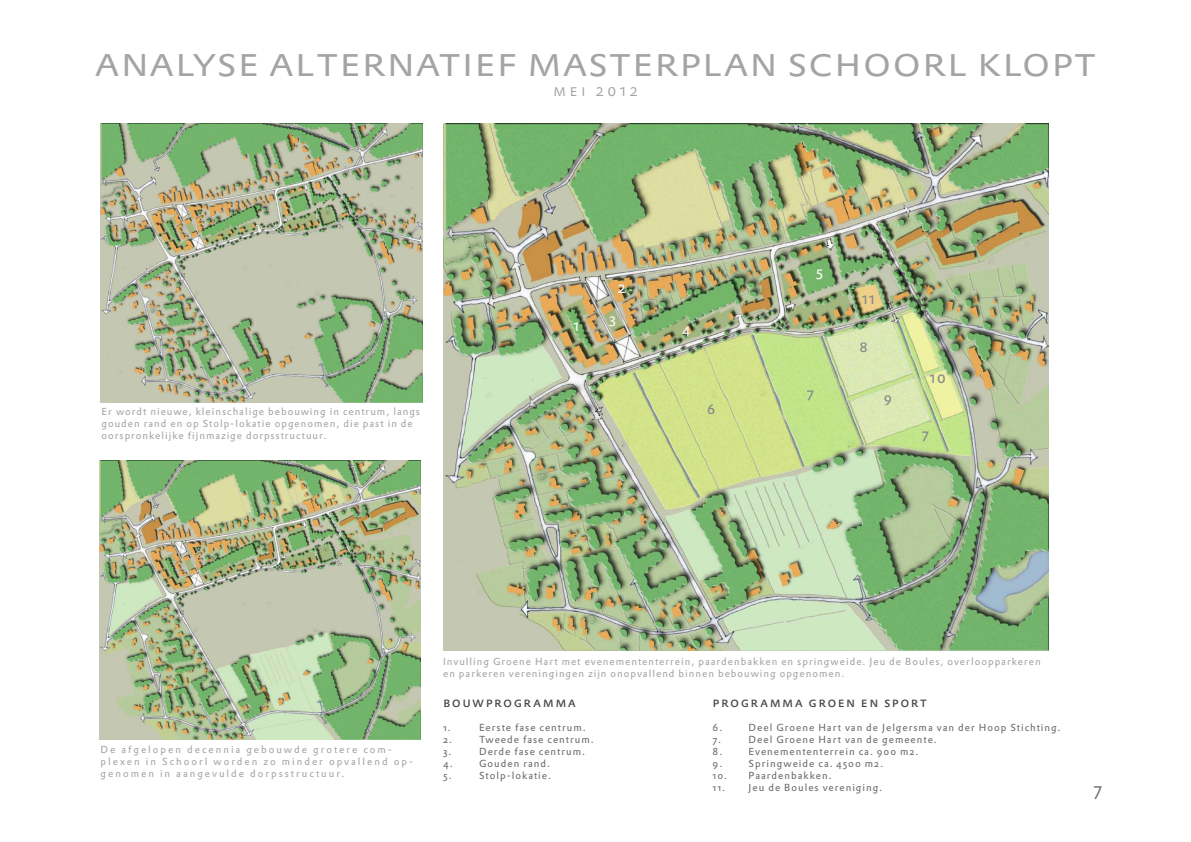
<style>
.page{position:relative;width:1191px;height:842px;background:#fff}
.page>*{position:absolute;margin:0;border:0;box-sizing:border-box;transform-origin:0 0}
.t1{font:300 42px "DTL Prokyon T Caps";letter-spacing:-.01em;color:#a3a4a6;scale:1.1 1}
.t2{font:18px "DTL Prokyon ST";color:#77787a}
.t3{font:300 16.8px "DTL Prokyon T Caps";letter-spacing:.2em;color:#a3a4a6}
.t4{font:16.2px "DTL Prokyon T Caps";color:#898a8c}
.t5{font:16.2px "DTL Prokyon T Caps";color:#f6f6f6}
.t6{font:14px "DTL Prokyon T Caps";letter-spacing:.1em;color:#464648}
.t7{font:10px/12px "DTL Prokyon ST";letter-spacing:.1em;color:#a3a4a6}
.t8{font:10px "DTL Prokyon ST";letter-spacing:.1em;color:#696a6b}
.t9{font:10px/12px "DTL Prokyon ST";letter-spacing:.2em;color:#a3a4a6}
</style>
<div class="page">
<img style="left:101px;top:124px;width:321px;height:279px">
<img style="left:100px;top:460px;width:320px;height:279px">
<img style="left:443px;top:124px;width:606px;height:526px">
<h1 class="t1" style="left:94px;top:34px;width:913px">analyse alternatief masterplan schoorl klopt</h1>
<h3 class="t3" style="left:553px;top:79px;width:86px">mei 2012</h3>
<p class="t7" style="left:101px;top:405px;width:320px">Er wordt nieuwe, kleinschalige bebouwing in centrum, langs gouden rand en op Stolp-lokatie opgenomen, die past in de oorspronkelijke fijnmazige dorpsstructuur.</p>
<h3 class="t5" style="left:573px;top:315px;width:8px">1</h3>
<h3 class="t5" style="left:617px;top:277px;width:10px">2</h3>
<h3 class="t5" style="left:609px;top:309px;width:9px">3</h3>
<h3 class="t5" style="left:682px;top:319px;width:11px">4</h3>
<h3 class="t4" style="left:707px;top:398px;width:10px">6</h3>
<h3 class="t5" style="left:816px;top:262px;width:9px">5</h3>
<h3 class="t4" style="left:806px;top:383px;width:9px">7</h3>
<h3 class="t4" style="left:862px;top:287px;width:15px">11</h3>
<h3 class="t4" style="left:859px;top:336px;width:10px">8</h3>
<h3 class="t4" style="left:883px;top:388px;width:10px">9</h3>
<h3 class="t4" style="left:929px;top:367px;width:18px">10</h3>
<h3 class="t4" style="left:921px;top:423px;width:9px">7</h3>
<p class="t9" style="left:101px;top:744px;width:314px">De afgelopen decennia gebouwde grotere com&shy;plexen in Schoorl worden zo minder opvallend op&shy;genomen in aangevulde dorpsstructuur.</p>
<p class="t7" style="left:443px;top:655px;width:599px">Invulling Groene Hart met evenemententerrein, paardenbakken en springweide. Jeu de Boules, overloopparkeren en parkeren vereningingen zijn onopvallend binnen bebouwing opgenomen.</p>
<h3 class="t6" style="left:443px;top:694px;width:134px">bouwprogramma</h3>
<p class="t8" style="left:443px;top:721px;width:9px">1.</p>
<p class="t8" style="left:479px;top:721px;width:108px">Eerste fase centrum.</p>
<p class="t8" style="left:443px;top:733px;width:11px">2.</p>
<p class="t8" style="left:479px;top:733px;width:116px">Tweede fase centrum.</p>
<p class="t8" style="left:443px;top:745px;width:10px">3.</p>
<p class="t8" style="left:479px;top:745px;width:108px">Derde fase centrum.</p>
<p class="t8" style="left:443px;top:757px;width:11px">4.</p>
<p class="t8" style="left:479px;top:757px;width:72px">Gouden rand.</p>
<p class="t8" style="left:443px;top:769px;width:10px">5.</p>
<p class="t8" style="left:479px;top:769px;width:73px">Stolp-lokatie.</p>
<h3 class="t6" style="left:712px;top:693px;width:216px">programma groen en sport</h3>
<p class="t8" style="left:712px;top:721px;width:11px">6.</p>
<p class="t8" style="left:748px;top:721px;width:313px">Deel Groene Hart van de Jelgersma van der Hoop Stichting.</p>
<p class="t8" style="left:712px;top:733px;width:10px">7.</p>
<p class="t8" style="left:748px;top:733px;width:190px">Deel Groene Hart van de gemeente.</p>
<p class="t8" style="left:712px;top:745px;width:11px">8.</p>
<p class="t8" style="left:748px;top:745px;width:171px">Evenemententerrein ca. 900 m2.</p>
<p class="t8" style="left:712px;top:757px;width:11px">9.</p>
<p class="t8" style="left:748px;top:757px;width:136px">Springweide ca. 4500 m2.</p>
<p class="t8" style="left:712px;top:769px;width:121px">10. Paardenbakken.</p>
<p class="t8" style="left:712px;top:781px;width:171px">11. Jeu de Boules vereniging.</p>
<h2 class="t2" style="left:1093px;top:777px;width:10px">7</h2>
</div>
